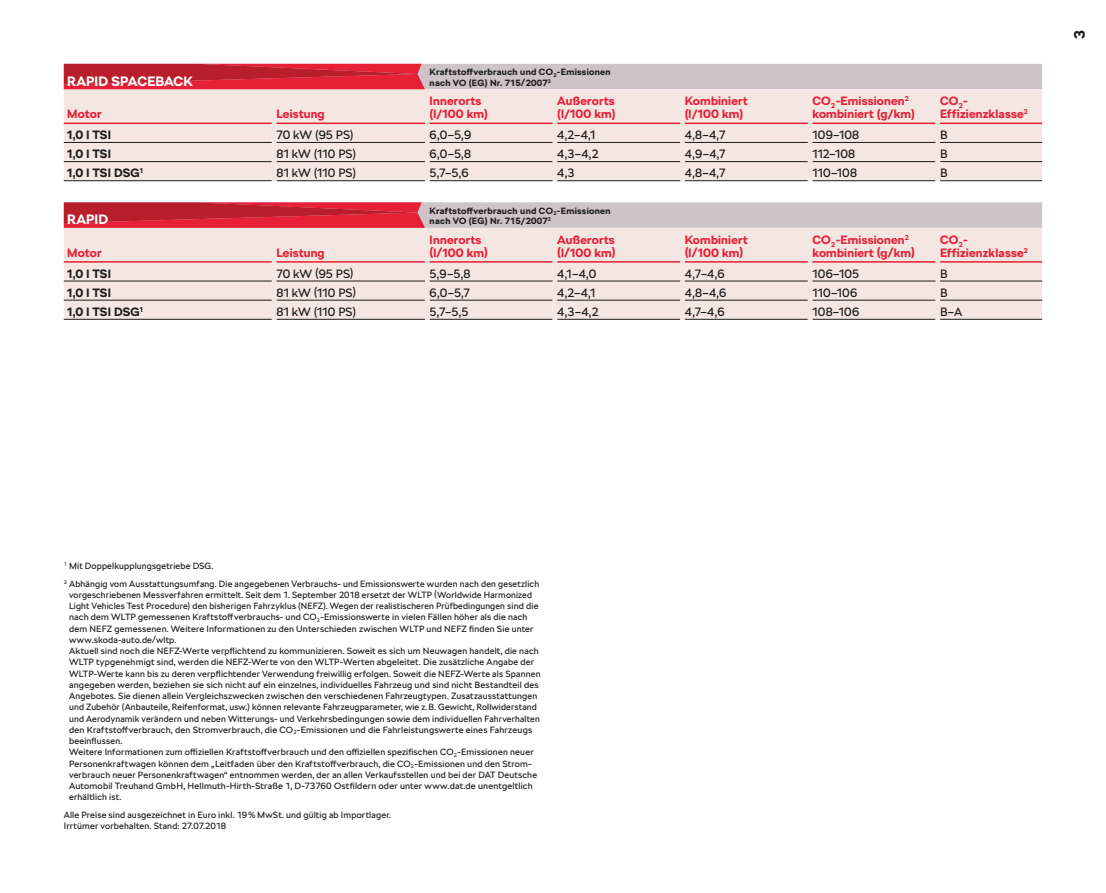
<style>
.page{position:relative;width:1106px;height:893px;background:#fff}
.page>*{position:absolute;margin:0;border:0;box-sizing:border-box;transform-origin:0 0}
.t1{font:700 15px "SKODA Next";color:#1d1d1b}
.t2{font:700 13.5px "SKODA Next";letter-spacing:.005em;color:#fff}
.t3{font:700 12px/12.8px "SKODA Next";letter-spacing:.015em;color:#e62036}
.t4{font:12px "SKODA Next";letter-spacing:.01em;color:#1d1d1b}
.t5{font:700 12px "SKODA Next";letter-spacing:.01em;color:#1d1d1b}
.t6{font:9px/11.2px "SKODA Next";letter-spacing:.02em;color:#1d1d1b}
.t7{font:700 9px/10.5px "SKODA Next";letter-spacing:.03em;color:#1d1d1b}
</style>
<div class="page">
<div style="left:64px;top:89px;width:978px;height:91px;background:#f4e6e1"></div>
<hr style="left:429px;top:142px;width:123px;height:1px;background:#1d1d1b">
<hr style="left:429px;top:161px;width:123px;height:1px;background:#1d1d1b">
<hr style="left:429px;top:180px;width:123px;height:1px;background:#1d1d1b">
<hr style="left:557px;top:142px;width:123px;height:1px;background:#1d1d1b">
<hr style="left:557px;top:161px;width:123px;height:1px;background:#1d1d1b">
<hr style="left:557px;top:180px;width:123px;height:1px;background:#1d1d1b">
<hr style="left:685px;top:142px;width:122px;height:1px;background:#1d1d1b">
<hr style="left:685px;top:161px;width:122px;height:1px;background:#1d1d1b">
<hr style="left:685px;top:180px;width:122px;height:1px;background:#1d1d1b">
<hr style="left:812px;top:142px;width:123px;height:1px;background:#1d1d1b">
<hr style="left:812px;top:161px;width:123px;height:1px;background:#1d1d1b">
<hr style="left:812px;top:180px;width:123px;height:1px;background:#1d1d1b">
<hr style="left:940px;top:142px;width:102px;height:1px;background:#1d1d1b">
<hr style="left:940px;top:161px;width:102px;height:1px;background:#1d1d1b">
<hr style="left:940px;top:180px;width:102px;height:1px;background:#1d1d1b">
<hr style="left:429px;top:123px;width:123px;height:1px;background:#e62036">
<hr style="left:557px;top:123px;width:123px;height:1px;background:#e62036">
<hr style="left:685px;top:123px;width:122px;height:1px;background:#e62036">
<hr style="left:812px;top:123px;width:123px;height:1px;background:#e62036">
<hr style="left:940px;top:123px;width:102px;height:1px;background:#e62036">
<svg style="left:64px;top:123px;width:365px;height:58px;background:#e9d8d4"></svg>
<svg style="left:64px;top:64px;width:978px;height:25px;background:#ce8790"></svg>
<div style="left:64px;top:228px;width:978px;height:91px;background:#f4e6e1"></div>
<hr style="left:557px;top:281px;width:123px;height:1px;background:#1d1d1b">
<hr style="left:557px;top:300px;width:123px;height:1px;background:#1d1d1b">
<hr style="left:557px;top:319px;width:123px;height:1px;background:#1d1d1b">
<hr style="left:685px;top:281px;width:122px;height:1px;background:#1d1d1b">
<hr style="left:685px;top:300px;width:122px;height:1px;background:#1d1d1b">
<hr style="left:685px;top:319px;width:122px;height:1px;background:#1d1d1b">
<hr style="left:812px;top:281px;width:123px;height:1px;background:#1d1d1b">
<hr style="left:812px;top:300px;width:123px;height:1px;background:#1d1d1b">
<hr style="left:812px;top:319px;width:123px;height:1px;background:#1d1d1b">
<hr style="left:940px;top:281px;width:102px;height:1px;background:#1d1d1b">
<hr style="left:940px;top:300px;width:102px;height:1px;background:#1d1d1b">
<hr style="left:940px;top:319px;width:102px;height:1px;background:#1d1d1b">
<hr style="left:64px;top:261px;width:208px;height:2px;background:#e62036">
<hr style="left:276px;top:261px;width:149px;height:2px;background:#e62036">
<hr style="left:940px;top:261px;width:102px;height:2px;background:#e62036">
<svg style="left:64px;top:262px;width:493px;height:58px;background:#e8dad5"></svg>
<hr style="left:429px;top:261px;width:123px;height:2px;background:#e62036">
<hr style="left:557px;top:261px;width:123px;height:2px;background:#e62036">
<hr style="left:812px;top:261px;width:123px;height:2px;background:#e62036">
<hr style="left:685px;top:261px;width:122px;height:2px;background:#e62036">
<svg style="left:64px;top:202px;width:978px;height:26px;background:#cf8992"></svg>
<h2 class="t2" style="left:67px;top:73px;width:127px">RAPID SPACEBACK</h2>
<p class="t7" style="left:429px;top:67px;width:183px">Kraftstoffverbrauch und CO<sub>2</sub>-Emissionen nach VO (EG) Nr. 715/2007<sup>2</sup></p>
<h3 class="t3" style="left:67px;top:108px;width:36px">Motor</h3>
<h3 class="t3" style="left:276px;top:108px;width:50px">Leistung</h3>
<h3 class="t3" style="left:429px;top:95px;width:60px">Innerorts (l/100 km)</h3>
<h3 class="t3" style="left:557px;top:95px;width:60px">Außerorts (l/100 km)</h3>
<h3 class="t3" style="left:685px;top:95px;width:64px">Kombiniert (l/100 km)</h3>
<h3 class="t3" style="left:812px;top:95px;width:104px">CO<sub>2</sub>-Emissionen<sup>2 </sup>kombiniert (g/km)</h3>
<h3 class="t3" style="left:940px;top:95px;width:89px">CO<sub>2</sub>-<br>Effizienzklasse<sup>2</sup></h3>
<h3 class="t5" style="left:67px;top:128px;width:45px">1,0 l TSI</h3>
<h3 class="t4" style="left:276px;top:128px;width:79px">70 kW (95 PS)</h3>
<h3 class="t4" style="left:429px;top:128px;width:43px">6,0–5,9</h3>
<h3 class="t4" style="left:557px;top:128px;width:40px">4,2–4,1</h3>
<h3 class="t4" style="left:685px;top:128px;width:42px">4,8–4,7</h3>
<h3 class="t4" style="left:812px;top:128px;width:48px">109–108</h3>
<h3 class="t4" style="left:940px;top:128px;width:9px">B</h3>
<h3 class="t5" style="left:67px;top:147px;width:45px">1,0 l TSI</h3>
<h3 class="t4" style="left:276px;top:147px;width:81px">81 kW (110 PS)</h3>
<h3 class="t4" style="left:429px;top:147px;width:43px">6,0–5,8</h3>
<h3 class="t4" style="left:557px;top:147px;width:43px">4,3–4,2</h3>
<h3 class="t4" style="left:685px;top:147px;width:42px">4,9–4,7</h3>
<h3 class="t4" style="left:812px;top:147px;width:44px">112–108</h3>
<h3 class="t4" style="left:940px;top:147px;width:9px">B</h3>
<h3 class="t5" style="left:67px;top:166px;width:77px">1,0 l TSI DSG<sup>1</sup></h3>
<h3 class="t4" style="left:276px;top:166px;width:81px">81 kW (110 PS)</h3>
<h3 class="t4" style="left:429px;top:166px;width:40px">5,7–5,6</h3>
<h3 class="t4" style="left:557px;top:166px;width:19px">4,3</h3>
<h3 class="t4" style="left:685px;top:166px;width:42px">4,8–4,7</h3>
<h3 class="t4" style="left:812px;top:166px;width:46px">110–108</h3>
<h3 class="t4" style="left:940px;top:166px;width:9px">B</h3>
<h2 class="t2" style="left:67px;top:212px;width:42px">RAPID</h2>
<p class="t7" style="left:429px;top:206px;width:183px">Kraftstoffverbrauch und CO<sub>2</sub>-Emissionen nach VO (EG) Nr. 715/2007<sup>2</sup></p>
<h3 class="t3" style="left:67px;top:246px;width:36px">Motor</h3>
<h3 class="t3" style="left:276px;top:246px;width:50px">Leistung</h3>
<h3 class="t3" style="left:429px;top:233px;width:60px">Innerorts (l/100 km)</h3>
<h3 class="t3" style="left:557px;top:233px;width:60px">Außerorts (l/100 km)</h3>
<h3 class="t3" style="left:685px;top:233px;width:64px">Kombiniert (l/100 km)</h3>
<h3 class="t3" style="left:812px;top:233px;width:104px">CO<sub>2</sub>-Emissionen<sup>2 </sup>kombiniert (g/km)</h3>
<h3 class="t3" style="left:940px;top:233px;width:89px">CO<sub>2</sub>-<br>Effizienzklasse<sup>2</sup></h3>
<h3 class="t5" style="left:67px;top:266px;width:45px">1,0 l TSI</h3>
<h3 class="t4" style="left:276px;top:266px;width:79px">70 kW (95 PS)</h3>
<h3 class="t4" style="left:429px;top:266px;width:42px">5,9–5,8</h3>
<h3 class="t4" style="left:557px;top:266px;width:41px">4,1–4,0</h3>
<h3 class="t4" style="left:685px;top:266px;width:41px">4,7–4,6</h3>
<h3 class="t4" style="left:812px;top:266px;width:48px">106–105</h3>
<h3 class="t4" style="left:940px;top:266px;width:9px">B</h3>
<h3 class="t5" style="left:67px;top:285px;width:45px">1,0 l TSI</h3>
<h3 class="t4" style="left:276px;top:285px;width:81px">81 kW (110 PS)</h3>
<h3 class="t4" style="left:429px;top:285px;width:42px">6,0–5,7</h3>
<h3 class="t4" style="left:557px;top:285px;width:40px">4,2–4,1</h3>
<h3 class="t4" style="left:685px;top:285px;width:43px">4,8–4,6</h3>
<h3 class="t4" style="left:812px;top:285px;width:46px">110–106</h3>
<h3 class="t4" style="left:940px;top:285px;width:9px">B</h3>
<h3 class="t5" style="left:67px;top:304px;width:77px">1,0 l TSI DSG<sup>1</sup></h3>
<h3 class="t4" style="left:276px;top:305px;width:81px">81 kW (110 PS)</h3>
<h3 class="t4" style="left:429px;top:305px;width:40px">5,7–5,5</h3>
<h3 class="t4" style="left:557px;top:305px;width:43px">4,3–4,2</h3>
<h3 class="t4" style="left:685px;top:305px;width:41px">4,7–4,6</h3>
<h3 class="t4" style="left:812px;top:305px;width:48px">108–106</h3>
<h3 class="t4" style="left:940px;top:305px;width:24px">B–A</h3>
<h1 class="t1" style="left:1070px;top:39px;width:10px;rotate:-90deg">3</h1>
<p class="t6" style="left:64px;top:557px;width:477px;line-height:17.7px"><sup>1</sup> Mit Doppelkupplungsgetriebe DSG.<br><sup>2</sup> Abhängig vom Ausstattungsumfang. Die angegebenen Verbrauchs- und Emissionswerte wurden nach den gesetzlich</p>
<p class="t6" style="left:69px;top:589px;width:473px">vorgeschriebenen Messverfahren ermittelt. Seit dem 1. September 2018 ersetzt der WLTP (Worldwide Harmonized Light Vehicles Test Procedure) den bisherigen Fahrzyklus (NEFZ). Wegen der realistischeren Prüfbedingungen sind die nach dem WLTP gemessenen Kraftstoffverbrauchs- und CO<sub>2</sub>-Emissionswerte in vielen Fällen höher als die nach dem NEFZ gemessenen. Weitere Informationen zu den Unterschieden zwischen WLTP und NEFZ finden Sie unter www.skoda-auto.de/wltp.<br>Aktuell sind noch die NEFZ-Werte verpflichtend zu kommunizieren. Soweit es sich um Neuwagen handelt, die nach WLTP typgenehmigt sind, werden die NEFZ-Werte von den WLTP-Werten abgeleitet. Die zusätzliche Angabe der WLTP-Werte kann bis zu deren verpflichtender Verwendung freiwillig erfolgen. Soweit die NEFZ-Werte als Spannen angegeben werden, beziehen sie sich nicht auf ein einzelnes, individuelles Fahrzeug und sind nicht Bestandteil des Angebotes. Sie dienen allein Vergleichszwecken zwischen den verschiedenen Fahrzeugtypen. Zusatzausstattungen und Zubehör (Anbauteile, Reifenformat, usw.) können relevante Fahrzeugparameter, wie z.B. Gewicht, Rollwiderstand und Aerodynamik verändern und neben Witterungs- und Verkehrsbedingungen sowie dem individuellen Fahrverhalten den Kraftstoffverbrauch, den Stromverbrauch, die CO<sub>2</sub>-Emissionen und die Fahrleistungswerte eines Fahrzeugs beeinflussen.<br>Weitere Informationen zum offiziellen Kraftstoffverbrauch und den offiziellen spezifischen CO<sub>2</sub>-Emissionen neuer Personenkraftwagen können dem „Leitfaden über den Kraftstoffverbrauch, die CO<sub>2</sub>-Emissionen und den Strom&shy;verbrauch neuer Personenkraftwagen“ entnommen werden, der an allen Verkaufsstellen und bei der DAT Deutsche Automobil Treuhand GmbH, Hellmuth-Hirth-Straße 1, D-73760 Ostfildern oder unter www.dat.de unentgeltlich erhältlich ist.</p>
<p class="t6" style="left:64px;top:809px;width:329px">Alle Preise sind ausgezeichnet in Euro inkl. 19% MwSt. und gültig ab Importlager.<br>Irrtümer vorbehalten. Stand: 27.07.2018</p>
</div>
